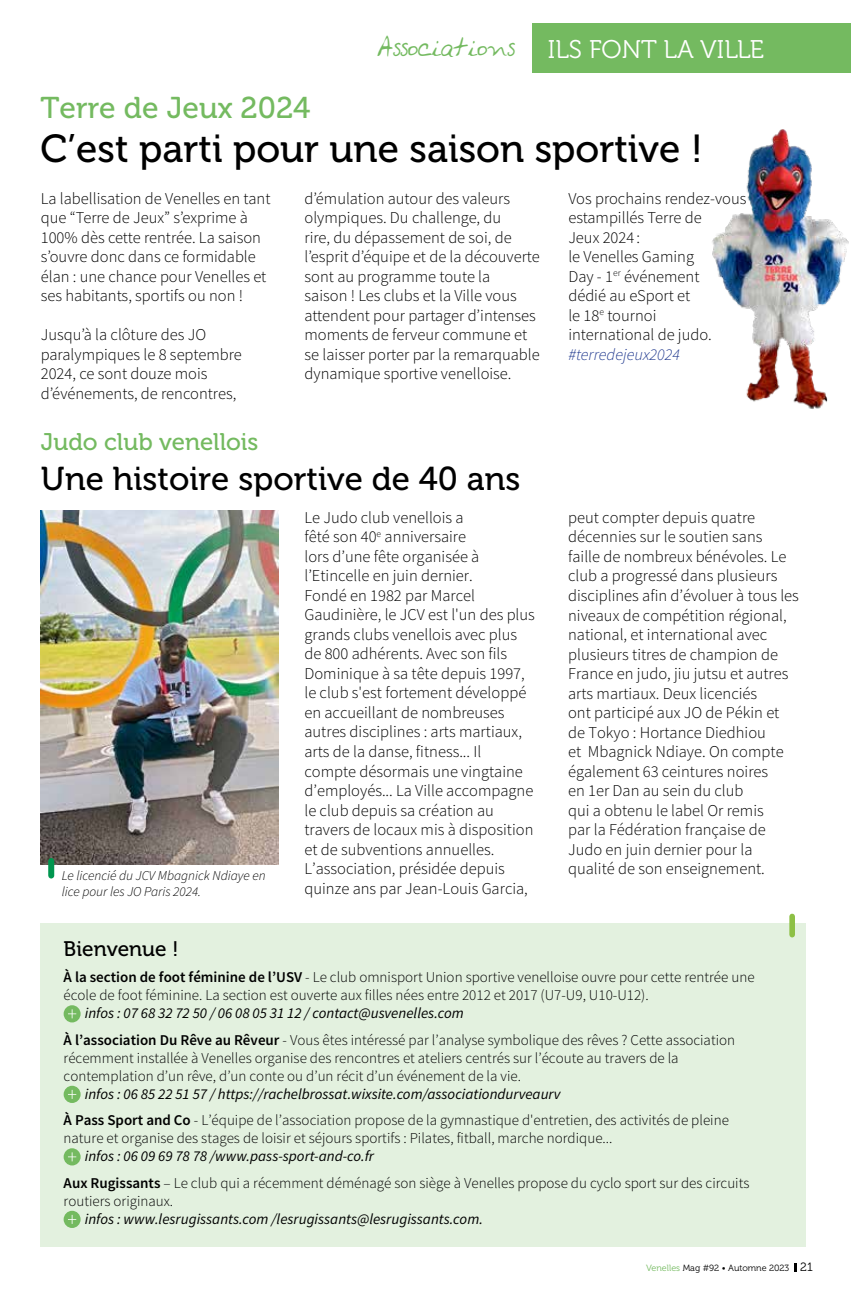
<style>
.page{position:relative;width:851px;height:1297px;background:#fff}
.page>*{position:absolute;margin:0;border:0;box-sizing:border-box;transform-origin:0 0}
.t1{font:39px "Museo 500";color:#000}
.t2{font:33px "Museo 500";color:#000}
.t3{font:30px "Museo 500";color:#74ba60}
.t4{font:25.5px "Museo 300";color:#fff}
.t5{font:24px "Museo 500";color:#74ba60}
.t6{font:22.5px "Avantque...";color:#74ba60}
.t7{font:21px "Museo 500";color:#000}
.t8{font:300 16.5px/19.5px "Source Sans Pro";color:#000}
.t9{font:italic 300 16.5px "Source Sans Pro";color:#213a8f}
.t10{font:300 15px/26.5px "Source Sans Pro";color:#000}
.t11{font:italic 15px "Source Sans Pro";color:#000}
.t12{font:italic 300 13.5px/16.2px "Source Sans Pro";color:#000}
.t13{font:9px "Museo 300";color:#000}
.s1{font-weight:600}
.s2{font-weight:400;font-style:italic}
.s3{color:#74ba60}
.s4{font-size:12px}
</style>
<div class="page">
<div style="left:532px;top:24px;width:318px;height:49px;background:#74ba60"></div>
<svg style="left:794px;top:1263px;width:3px;height:8px"></svg>
<img style="left:712px;top:129px;width:137px;height:280px">
<div style="left:40px;top:923px;width:765px;height:323px;background:#e3f1df"></div>
<div style="left:64px;top:1005px;width:17px;height:17px;background:#74ba60;border-radius:50%"></div>
<svg style="left:68px;top:1009px;width:8px;height:9px"></svg>
<div style="left:64px;top:1086px;width:17px;height:17px;background:#74ba60;border-radius:50%"></div>
<svg style="left:68px;top:1090px;width:8px;height:9px"></svg>
<div style="left:64px;top:1148px;width:17px;height:17px;background:#74ba60;border-radius:50%"></div>
<svg style="left:68px;top:1152px;width:8px;height:9px"></svg>
<div style="left:64px;top:1211px;width:17px;height:17px;background:#74ba60;border-radius:50%"></div>
<svg style="left:68px;top:1215px;width:8px;height:9px"></svg>
<div style="left:789px;top:916px;width:5px;height:19px;background:#8dc045"></div>
<img style="left:40px;top:510px;width:238px;height:354px">
<div style="left:48px;top:861px;width:6px;height:14px;background:#00964f"></div>
<h3 class="t6" style="left:377px;top:35px;width:139px">Associations</h3>
<h3 class="t4" style="left:548px;top:35px;width:218px">ILS FONT LA VILLE</h3>
<h3 class="t3" style="left:40px;top:91px;width:271px">Terre de Jeux 2024</h3>
<h1 class="t1" style="left:40px;top:127px;width:664px">C’est parti pour une saison sportive !</h1>
<p class="t8" style="left:41px;top:189px;width:231px">La labellisation de Venelles en tant que “Terre de Jeux” s’exprime à<br>100% dès cette rentrée. La saison s’ouvre donc dans ce formidable élan : une chance pour Venelles et ses habitants, sportifs ou non !</p>
<p class="t8" style="left:41px;top:325px;width:202px">Jusqu’à la clôture des JO paralympiques le 8 septembre<br>2024, ce sont douze mois d’événements, de rencontres,</p>
<p class="t8" style="left:304px;top:189px;width:237px">d’émulation autour des valeurs olympiques. Du challenge, du<br>rire, du dépassement de soi, de l’esprit d’équipe et de la découverte sont au programme toute la<br>saison ! Les clubs et la Ville vous attendent pour partager d’intenses moments de ferveur commune et se laisser porter par la remarquable dynamique sportive venelloise.</p>
<p class="t8" style="left:568px;top:189px;width:179px">Vos prochains rendez-vous estampillés Terre de<br>Jeux 2024 :<br>le Venelles Gaming<br>Day - 1<sup>er</sup> événement<br>dédié au eSport et<br>le 18<sup>e</sup> tournoi international de judo.</p>
<p class="t9" style="left:568px;top:344px;width:113px">#terredejeux2024</p>
<h3 class="t5" style="left:41px;top:429px;width:219px">Judo club venellois</h3>
<h2 class="t2" style="left:41px;top:460px;width:481px">Une histoire sportive de 40 ans</h2>
<p class="t12" style="left:62px;top:867px;width:205px">Le licencié du JCV Mbagnick Ndiaye en lice pour les JO Paris 2024.</p>
<p class="t8" style="left:304px;top:508px;width:232px">Le Judo club venellois a<br>fêté son 40<sup>e</sup> anniversaire<br>lors d’une fête organisée à l’Etincelle en juin dernier.<br>Fondé en 1982 par Marcel<br>Gaudinière, le JCV est l'un des plus grands clubs venellois avec plus de 800 adhérents. Avec son fils<br>Dominique à sa tête depuis 1997, le club s'est fortement développé en accueillant de nombreuses autres disciplines : arts martiaux, arts de la danse, fitness... Il compte désormais une vingtaine d’employés... La Ville accompagne le club depuis sa création au travers de locaux mis à disposition et de subventions annuelles.<br>L’association, présidée depuis quinze ans par Jean-Louis Garcia,</p>
<p class="t8" style="left:568px;top:508px;width:232px">peut compter depuis quatre décennies sur le soutien sans<br>faille de nombreux bénévoles. Le club a progressé dans plusieurs disciplines afin d’évoluer à tous les niveaux de compétition régional, national, et international avec plusieurs titres de champion de<br>France en judo, jiu jutsu et autres arts martiaux. Deux licenciés<br>ont participé aux JO de Pékin et de Tokyo : Hortance Diedhiou<br>et Mbagnick Ndiaye. On compte également 63 ceintures noires<br>en 1er Dan au sein du club<br>qui a obtenu le label Or remis<br>par la Fédération française de<br>Judo en juin dernier pour la qualité de son enseignement.</p>
<p class="t7" style="left:64px;top:937px;width:117px">Bienvenue !</p>
<p class="t10" style="left:64px;top:968px;width:692px;line-height:18px"><span class="s1">À la section de foot féminine de l’USV</span> - Le club omnisport Union sportive venelloise ouvre pour cette rentrée une école de foot féminine. La section est ouverte aux filles nées entre 2012 et 2017 (U7-U9, U10-U12).</p>
<p class="t10" style="left:64px;top:1000px;width:673px;text-indent:21px"><span class="s2">infos : 07 68 32 72 50 / 06 08 05 31 12 / contact@usvenelles.com<br></span><span class="s1">À l’association Du Rêve au Rêveur</span> - Vous êtes intéressé par l’analyse symbolique des rêves ? Cette association</p>
<p class="t10" style="left:64px;top:1049px;width:616px;line-height:18px">récemment installée à Venelles organise des rencontres et ateliers centrés sur l’écoute au travers de la contemplation d’un rêve, d’un conte ou d’un récit d’un événement de la vie.</p>
<p class="t10" style="left:64px;top:1080px;width:666px;text-indent:21px"><span class="s2">infos : 06 85 22 51 57 / https://rachelbrossat.wixsite.com/associationdurveaurv<br></span><span class="s1">À Pass Sport and Co</span> - L’équipe de l’association propose de la gymnastique d'entretien, des activités de pleine</p>
<p class="t10" style="left:64px;top:1125px;width:550px">nature et organise des stages de loisir et séjours sportifs : Pilates, fitball, marche nordique...</p>
<p class="t10" style="left:64px;top:1143px;width:687px;text-indent:21px"><span class="s2">infos : 06 09 69 78 78 /www.pass-sport-and-co.fr<br></span><span class="s1">Aux Rugissants</span> – Le club qui a récemment déménagé son siège à Venelles propose du cyclo sport sur des circuits</p>
<p class="t10" style="left:64px;top:1187px;width:111px">routiers originaux.</p>
<p class="t11" style="left:85px;top:1209px;width:399px">infos : www.lesrugissants.com /lesrugissants@lesrugissants.com.</p>
<p class="t13" style="left:646px;top:1263px;width:168px"><span class="s3">Venelles</span> Mag #92 • Automne 2023 <span class="s4">21</span></p>
</div>
